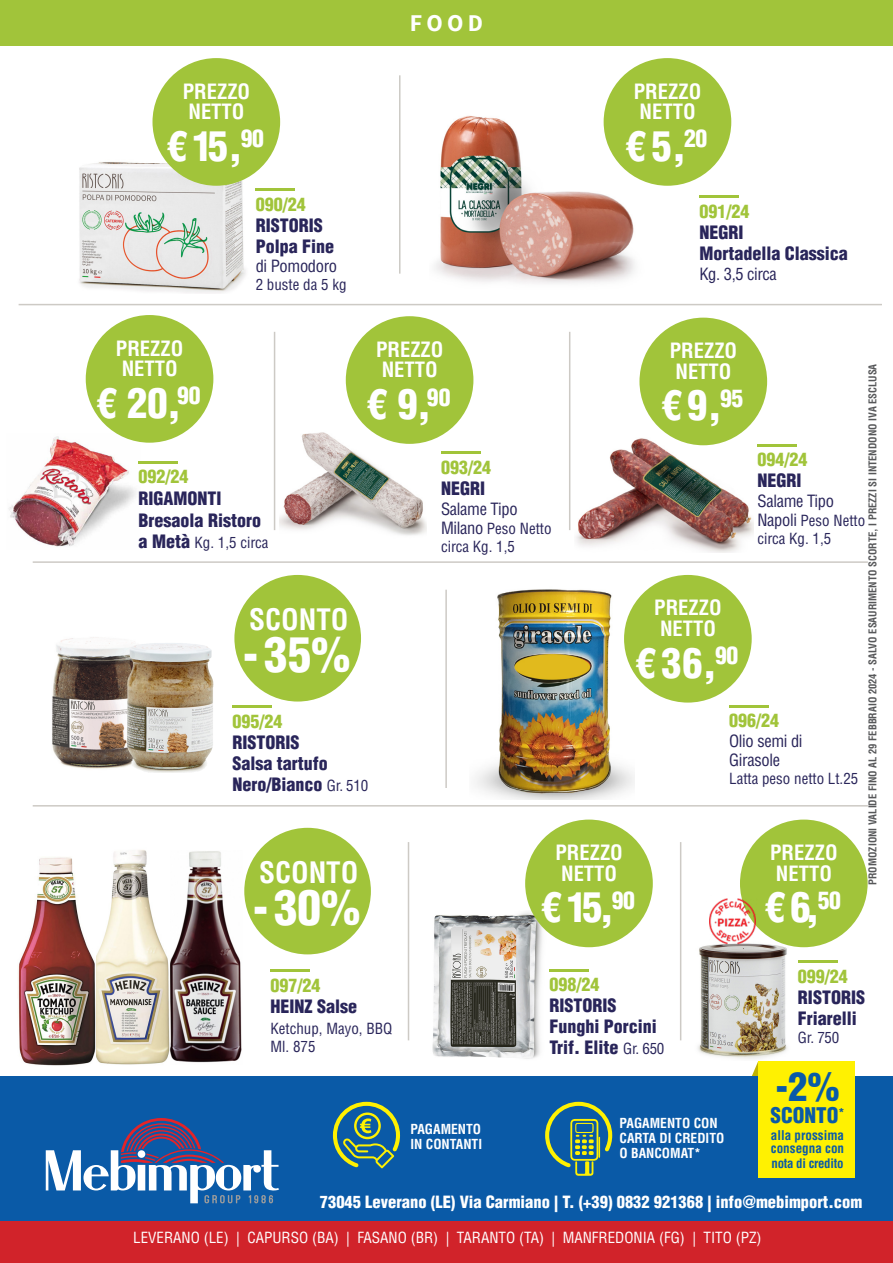
<style>
.page{position:relative;width:893px;height:1263px;background:#fff}
.page>*{position:absolute;margin:0;border:0;box-sizing:border-box;transform-origin:0 0}
.t1{font:900 condensed 47.1px "Helvetica LT Std";color:#fff}
.t2{font:900 condensed 40.35px "Helvetica LT Std";letter-spacing:-.06em;color:#fff}
.t3{font:900 condensed 38.55px "Helvetica LT Std";color:#0a5aa7}
.t4{font:700 condensed 28.8px "Helvetica LT Std";color:#fff}
.t5{font:700 24px "Source Sans Pro";color:#fff}
.t6{font:900 condensed 21px "Helvetica LT Std";color:#0a5aa7}
.t7{font:700 condensed 20.55px/20.5px "Helvetica LT Std";color:#fff}
.t8{font:900 condensed 18px/21px "Helvetica LT Std";color:#29255a}
.t9{font:900 condensed 18px "Helvetica LT Std";color:#a1c43a}
.t10{font:900 condensed 16.5px "Helvetica LT Std";color:#fff}
.t11{font:condensed 16.5px "Helvetica LT Std";letter-spacing:-.02em;color:#29255a}
.t12{font:condensed 15px "Helvetica LT Std";color:#29255a}
.t13{font:condensed 15px "Helvetica LT Std";color:#fff}
.t14{font:700 condensed 13.5px/15px "Helvetica LT Std";color:#fff}
.t15{font:700 condensed 13.05px/13px "Helvetica LT Std";color:#0a5aa7}
.t16{font:700 condensed 12.75px "Helvetica LT Std";letter-spacing:-.02em;color:#0a5aa7}
.t17{font:700 condensed 10.5px "Helvetica LT Std";color:#57585a}
.s1{font-size:16.5px}
.s2{font-weight:900;font-size:18px}
.s3{font-weight:400;font-size:15px}
</style>
<div class="page">
<div style="left:0;top:0;width:893px;height:45px;background:#a1c43a"></div>
<hr style="left:569px;top:332px;width:1px;height:198px;background:#cdcac5">
<hr style="left:445px;top:590px;width:2px;height:198px;background:#cdcac5">
<hr style="left:680px;top:842px;width:1px;height:198px;background:#cdcac5">
<hr style="left:408px;top:842px;width:1px;height:198px;background:#cdcac5">
<hr style="left:399px;top:75px;width:1px;height:199px;background:#cdcac5">
<hr style="left:274px;top:332px;width:1px;height:198px;background:#cdcac5">
<svg style="left:752px;top:1062px;width:6px;height:14px"></svg>
<div style="left:0;top:1076px;width:893px;height:146px;background:#0a5aa7"></div>
<svg style="left:332px;top:1101px;width:68px;height:68px"></svg>
<svg style="left:545px;top:1101px;width:68px;height:75px"></svg>
<div style="left:758px;top:1061px;width:97px;height:117px;background:#fff101"></div>
<hr style="left:19px;top:304px;width:863px;height:1px;background:#cdcac5">
<hr style="left:33px;top:561px;width:835px;height:2px;background:#cdcac5">
<hr style="left:33px;top:805px;width:835px;height:1px;background:#cdcac5">
<svg style="left:46px;top:1118px;width:233px;height:85px"></svg>
<div style="left:0;top:1222px;width:893px;height:41px;background:#d1232a"></div>
<hr style="left:729px;top:705px;width:40px;height:2px;background:#a1c43a">
<img style="left:476px;top:589px;width:158px;height:211px">
<div style="left:624px;top:575px;width:128px;height:128px;background:#a1c43a;border-radius:50%"></div>
<img style="left:432px;top:904px;width:115px;height:155px">
<hr style="left:549px;top:969px;width:40px;height:2px;background:#a1c43a">
<div style="left:525px;top:819px;width:128px;height:128px;background:#a1c43a;border-radius:50%"></div>
<hr style="left:798px;top:960px;width:39px;height:2px;background:#a1c43a">
<img style="left:698px;top:928px;width:96px;height:131px">
<div style="left:740px;top:819px;width:128px;height:128px;background:#a1c43a;border-radius:50%"></div>
<img style="left:706px;top:895px;width:52px;height:52px">
<img style="left:79px;top:162px;width:173px;height:131px">
<div style="left:152px;top:58px;width:128px;height:128px;background:#a1c43a;border-radius:50%"></div>
<hr style="left:256px;top:189px;width:39px;height:2px;background:#a1c43a">
<div style="left:244px;top:828px;width:127px;height:126px;background:#a1c43a;border-radius:50%"></div>
<div style="left:234px;top:575px;width:127px;height:126px;background:#a1c43a;border-radius:50%"></div>
<img style="left:18px;top:857px;width:78px;height:209px">
<hr style="left:271px;top:969px;width:39px;height:3px;background:#a1c43a">
<img style="left:96px;top:850px;width:75px;height:215px">
<img style="left:171px;top:851px;width:71px;height:212px">
<img style="left:8px;top:434px;width:132px;height:113px">
<hr style="left:139px;top:461px;width:39px;height:2px;background:#a1c43a">
<hr style="left:441px;top:452px;width:40px;height:2px;background:#a1c43a">
<div style="left:86px;top:315px;width:127px;height:128px;background:#a1c43a;border-radius:50%"></div>
<hr style="left:699px;top:195px;width:40px;height:3px;background:#a1c43a">
<img style="left:435px;top:89px;width:209px;height:195px">
<div style="left:604px;top:58px;width:127px;height:128px;background:#a1c43a;border-radius:50%"></div>
<img style="left:576px;top:416px;width:178px;height:137px">
<hr style="left:757px;top:444px;width:40px;height:2px;background:#a1c43a">
<div style="left:639px;top:318px;width:128px;height:127px;background:#a1c43a;border-radius:50%"></div>
<img style="left:279px;top:390px;width:148px;height:145px">
<div style="left:346px;top:316px;width:127px;height:128px;background:#a1c43a;border-radius:50%"></div>
<hr style="left:232px;top:705px;width:40px;height:3px;background:#a1c43a">
<img style="left:52px;top:637px;width:75px;height:132px">
<img style="left:127px;top:643px;width:76px;height:130px">
<p class="t7" style="left:183px;top:81px;width:69px">PREZZO<br>NETTO</p>
<p class="t2" style="left:167px;top:121px;width:98px">€ 15,<sup>90</sup></p>
<p class="t9" style="left:256px;top:193px;width:52px">090/24</p>
<p class="t8" style="left:256px;top:215px;width:69px">RISTORIS</p>
<p class="t8" style="left:256px;top:236px;width:80px">Polpa Fine</p>
<p class="t11" style="left:256px;top:256px;width:83px">di Pomodoro</p>
<p class="t12" style="left:256px;top:276px;width:92px">2 buste da 5 kg</p>
<p class="t5" style="left:410px;top:8px;width:75px">FOOD</p>
<p class="t7" style="left:634px;top:81px;width:69px">PREZZO<br>NETTO</p>
<p class="t2" style="left:626px;top:121px;width:83px">€ 5,<sup>20</sup></p>
<p class="t9" style="left:699px;top:200px;width:52px">091/24</p>
<p class="t8" style="left:699px;top:221px;width:46px">NEGRI</p>
<p class="t8" style="left:699px;top:243px;width:150px">Mortadella Classica</p>
<p class="t11" style="left:699px;top:263px;width:79px">Kg. 3,5 circa</p>
<p class="t7" style="left:116px;top:338px;width:69px">PREZZO<br>NETTO</p>
<p class="t2" style="left:97px;top:377px;width:105px">€ 20,<sup>90</sup></p>
<p class="t7" style="left:376px;top:339px;width:69px">PREZZO<br>NETTO</p>
<p class="t2" style="left:367px;top:379px;width:85px">€ 9,<sup>90</sup></p>
<p class="t7" style="left:670px;top:340px;width:69px">PREZZO<br>NETTO</p>
<p class="t2" style="left:662px;top:380px;width:83px">€ 9,<sup>95</sup></p>
<p class="t17" style="left:866px;top:885px;width:523px;rotate:-90deg">PROMOZIONI VALIDE FINO AL 29 FEBBRAIO 2024 - SALVO ESAURIMENTO SCORTE, I PREZZI SI INTENDONO IVA ESCLUSA</p>
<p class="t9" style="left:757px;top:448px;width:52px">094/24</p>
<p class="t8" style="left:757px;top:470px;width:46px">NEGRI</p>
<p class="t11" style="left:757px;top:491px;width:78px">Salame Tipo</p>
<p class="t12" style="left:757px;top:512px;width:109px"><span class="s1">Napoli</span> Peso Netto</p>
<p class="t12" style="left:757px;top:530px;width:75px">circa Kg. 1,5</p>
<p class="t9" style="left:441px;top:456px;width:52px">093/24</p>
<p class="t8" style="left:441px;top:478px;width:46px">NEGRI</p>
<p class="t11" style="left:441px;top:498px;width:78px">Salame Tipo</p>
<p class="t12" style="left:441px;top:519px;width:112px"><span class="s1">Milano</span> Peso Netto</p>
<p class="t12" style="left:441px;top:537px;width:75px">circa Kg. 1,5</p>
<p class="t9" style="left:139px;top:465px;width:52px">092/24</p>
<p class="t8" style="left:139px;top:488px;width:85px">RIGAMONTI</p>
<p class="t8" style="left:139px;top:509px;width:124px">Bresaola Ristoro</p>
<p class="t12" style="left:139px;top:533px;width:131px"><span class="s2">a Metà</span> Kg. 1,5 circa</p>
<p class="t7" style="left:654px;top:597px;width:69px">PREZZO<br>NETTO</p>
<p class="t2" style="left:636px;top:637px;width:104px">€ 36,<sup>90</sup></p>
<p class="t4" style="left:249px;top:602px;width:101px">SCONTO</p>
<p class="t1" style="left:243px;top:625px;width:109px">-35%</p>
<p class="t9" style="left:729px;top:709px;width:52px">096/24</p>
<p class="t11" style="left:729px;top:730px;width:75px">Olio semi di</p>
<p class="t11" style="left:729px;top:750px;width:52px">Girasole</p>
<p class="t12" style="left:729px;top:769px;width:131px">Latta peso netto Lt.25</p>
<p class="t9" style="left:232px;top:710px;width:52px">095/24</p>
<p class="t8" style="left:232px;top:731px;width:69px">RISTORIS</p>
<p class="t8" style="left:232px;top:752px;width:97px">Salsa tartufo</p>
<p class="t8" style="left:232px;top:773px;width:137px">Nero/Bianco <span class="s3">Gr. 510</span></p>
<p class="t7" style="left:555px;top:842px;width:69px">PREZZO<br>NETTO</p>
<p class="t2" style="left:541px;top:882px;width:95px">€ 15,<sup>90</sup></p>
<p class="t7" style="left:770px;top:842px;width:69px">PREZZO<br>NETTO</p>
<p class="t2" style="left:765px;top:882px;width:77px">€ 6,<sup>50</sup></p>
<p class="t4" style="left:259px;top:855px;width:101px">SCONTO</p>
<p class="t1" style="left:253px;top:878px;width:109px">-30%</p>
<p class="t9" style="left:271px;top:974px;width:52px">097/24</p>
<p class="t8" style="left:271px;top:995px;width:88px">HEINZ Salse</p>
<p class="t12" style="left:271px;top:1019px;width:123px">Ketchup, Mayo, BBQ</p>
<p class="t12" style="left:271px;top:1037px;width:46px">Ml. 875</p>
<p class="t14" style="left:410px;top:1122px;width:72px">PAGAMENTO</p>
<p class="t14" style="left:410px;top:1137px;width:73px">IN CONTANTI</p>
<p class="t9" style="left:549px;top:973px;width:52px">098/24</p>
<p class="t8" style="left:549px;top:995px;width:69px">RISTORIS</p>
<p class="t8" style="left:549px;top:1016px;width:109px">Funghi Porcini</p>
<p class="t8" style="left:549px;top:1037px;width:116px">Trif. Elite <span class="s3">Gr. 650</span></p>
<p class="t14" style="left:619px;top:1115px;width:106px">PAGAMENTO CON<br>CARTA DI CREDITO</p>
<p class="t14" style="left:619px;top:1145px;width:83px">O BANCOMAT*</p>
<p class="t9" style="left:798px;top:964px;width:52px">099/24</p>
<p class="t8" style="left:798px;top:986px;width:69px">RISTORIS<br>Friarelli</p>
<p class="t12" style="left:798px;top:1028px;width:43px">Gr. 750</p>
<p class="t3" style="left:775px;top:1062px;width:66px">-2%</p>
<p class="t6" style="left:771px;top:1101px;width:75px">SCONTO<sup>*</sup></p>
<p class="t15" style="left:771px;top:1129px;width:75px">alla prossima consegna con</p>
<p class="t16" style="left:771px;top:1155px;width:73px">nota di credito</p>
<p class="t10" style="left:320px;top:1191px;width:544px">73045 Leverano (LE) Via Carmiano | T. (+39) 0832 921368 | info@mebimport.com</p>
<p class="t13" style="left:133px;top:1228px;width:630px">LEVERANO (LE) | CAPURSO (BA) | FASANO (BR) | TARANTO (TA) | MANFREDONIA (FG) | TITO (PZ)</p>
</div>
